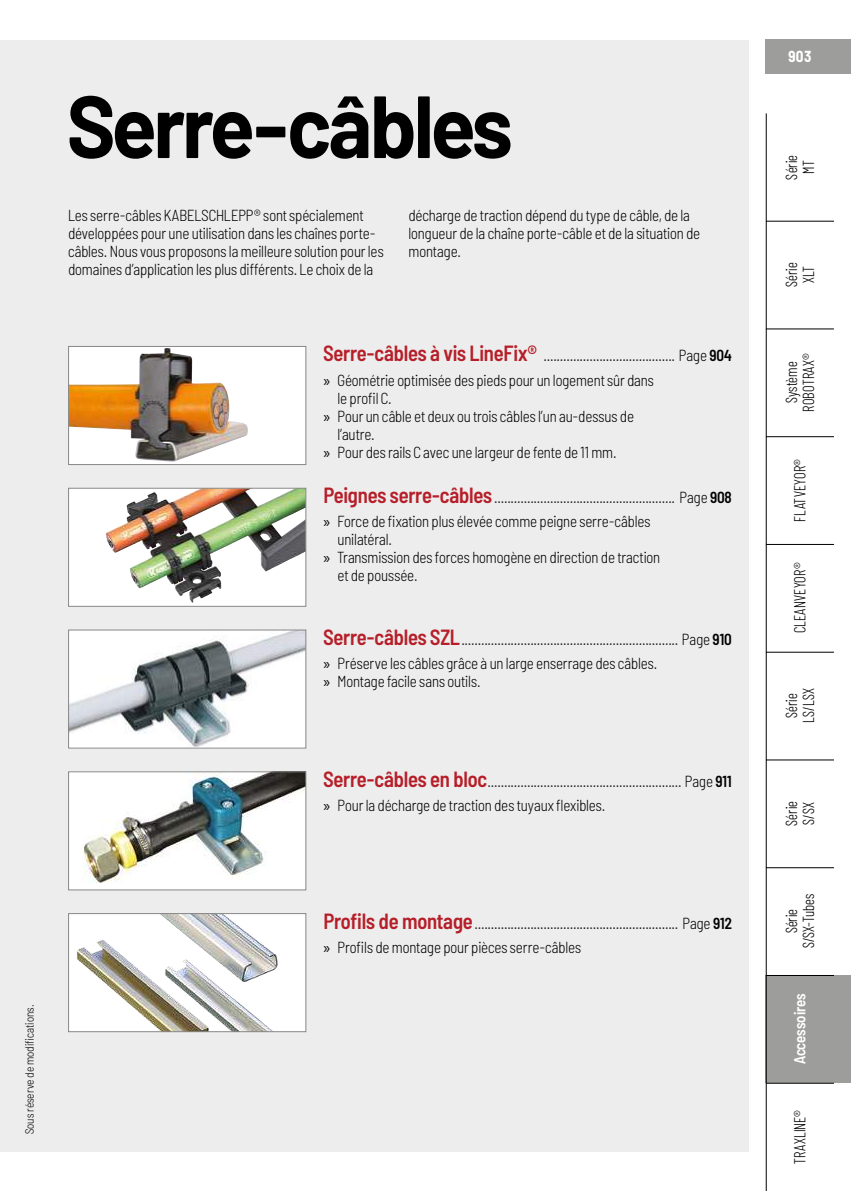
<style>
.page{position:relative;width:851px;height:1191px;background:#fff}
.page>*{position:absolute;margin:0;border:0;box-sizing:border-box;transform-origin:0 0}
.t1{font:700 88px "Barlow";letter-spacing:-.035em;color:#000;scale:.94 1}
.t2{font:300 semi-condensed 16px/18px "Barlow";letter-spacing:-.005em;color:#000;scale:.95 1}
.t3{font:300 16px/17px "Barlow Condensed";letter-spacing:.015em;color:#000;text-align:center;scale:.95 1}
.t4{font:600 semi-condensed 16px "Barlow";letter-spacing:-.01em;color:#fff;scale:.95 1}
.t5{font:700 semi-condensed 16px "Barlow";color:#fff;scale:.95 1}
.t6{font:300 semi-condensed 12px "Barlow";letter-spacing:.005em;color:#000;scale:.95 1}
.s1{font-weight:600;font-size:22px;color:#b61f29}
.s2{font-weight:600}
.s3{font-family:"Myriad Pro";font-weight:400;font-stretch:normal}
</style>
<div class="page">
<div style="left:765px;top:975px;width:85px;height:107px;background:#9d9d9c"></div>
<div style="left:0;top:40px;width:748px;height:1111px;background:#ededed"></div>
<div style="left:69px;top:346px;width:237px;height:118px;background:#fff"></div>
<img style="left:70px;top:348px;width:178px;height:113px">
<div style="left:68px;top:346px;width:238px;height:119px;border:1px solid #878787"></div>
<img style="left:70px;top:490px;width:234px;height:115px">
<img style="left:169px;top:490px;width:127px;height:16px">
<div style="left:68px;top:488px;width:238px;height:119px;border:1px solid #878787"></div>
<img style="left:70px;top:631px;width:234px;height:115px">
<div style="left:68px;top:629px;width:238px;height:119px;border:1px solid #878787"></div>
<img style="left:70px;top:773px;width:234px;height:115px">
<div style="left:68px;top:771px;width:238px;height:119px;border:1px solid #878787"></div>
<img style="left:70px;top:915px;width:234px;height:115px">
<div style="left:68px;top:913px;width:238px;height:119px;border:1px solid #878787"></div>
<div style="left:765px;top:40px;width:85px;height:34px;background:#9d9d9c"></div>
<hr style="left:765px;top:328px;width:68px;height:1px;background:#000">
<hr style="left:765px;top:436px;width:68px;height:1px;background:#000">
<hr style="left:765px;top:544px;width:68px;height:1px;background:#000">
<hr style="left:765px;top:652px;width:68px;height:1px;background:#000">
<hr style="left:765px;top:759px;width:68px;height:1px;background:#000">
<hr style="left:765px;top:867px;width:68px;height:1px;background:#000">
<hr style="left:765px;top:975px;width:68px;height:1px;background:#000">
<hr style="left:765px;top:1082px;width:68px;height:1px;background:#000">
<hr style="left:765px;top:221px;width:68px;height:1px;background:#000">
<hr style="left:765px;top:113px;width:1px;height:1078px;background:#000">
<h1 class="t1" style="left:68px;top:61px;width:475px">Serre-câbles</h1>
<p class="t2" style="left:68px;top:205px;width:334px">Les serre-câbles KABELSCHLEPP® sont spécialement développées pour une utilisation dans les chaînes porte&shy;câbles. Nous vous proposons la meilleure solution pour les domaines d’application les plus différents. Le choix de la</p>
<p class="t2" style="left:408px;top:205px;width:309px">décharge de traction dépend du type de câble, de la longueur de la chaîne porte-câble et de la situation de montage.</p>
<p class="t2" style="left:323px;top:345px;width:431px"><span class="s1">Serre-câbles à vis LineFix®</span> ........................................ Page <span class="s2">904</span></p>
<p class="t2" style="left:323px;top:369px;width:349px"><span class="s3">»</span> Géométrie optimisée des pieds pour un logement sûr dans</p>
<p class="t2" style="left:337px;top:387px;width:59px">le profil C.</p>
<p class="t2" style="left:323px;top:405px;width:328px"><span class="s3">»</span> Pour un câble et deux ou trois câbles l’un au-dessus de</p>
<p class="t2" style="left:337px;top:423px;width:41px">l’autre.</p>
<p class="t2" style="left:323px;top:441px;width:310px"><span class="s3">»</span> Pour des rails C avec une largeur de fente de 11 mm.</p>
<p class="t2" style="left:323px;top:487px;width:431px"><span class="s1">Peignes serre-câbles</span>....................................................... Page <span class="s2">908</span></p>
<p class="t2" style="left:323px;top:511px;width:346px"><span class="s3">»</span> Force de fixation plus élevée comme peigne serre-câbles</p>
<p class="t2" style="left:337px;top:529px;width:59px">unilatéral.</p>
<p class="t2" style="left:323px;top:547px;width:356px"><span class="s3">»</span> Transmission des forces homogène en direction de traction</p>
<p class="t2" style="left:337px;top:565px;width:86px">et de poussée.</p>
<p class="t2" style="left:323px;top:629px;width:431px"><span class="s1">Serre-câbles SZL</span>.................................................................. Page <span class="s2">910</span></p>
<p class="t2" style="left:323px;top:653px;width:353px"><span class="s3">»</span> Préserve les câbles grâce à un large enserrage des câbles. <span class="s3">»</span> Montage facile sans outils.</p>
<p class="t2" style="left:323px;top:770px;width:431px"><span class="s1">Serre-câbles en bloc</span>........................................................... Page <span class="s2">911</span></p>
<p class="t2" style="left:323px;top:795px;width:298px"><span class="s3">»</span> Pour la décharge de traction des tuyaux flexibles.</p>
<p class="t6" style="left:21px;top:1134px;width:138px;rotate:-90deg">Sous réserve de modifications.</p>
<p class="t2" style="left:323px;top:912px;width:431px"><span class="s1">Profils de montage</span>.............................................................. Page <span class="s2">912</span></p>
<p class="t2" style="left:323px;top:936px;width:273px"><span class="s3">»</span> Profils de montage pour pièces serre-câbles</p>
<p class="t5" style="left:788px;top:45px;width:26px">903</p>
<p class="t3" style="left:781px;top:179px;width:27px;rotate:-90deg">Série<br>MT</p>
<p class="t3" style="left:781px;top:287px;width:27px;text-align:left;rotate:-90deg">Série<br>XLT</p>
<p class="t3" style="left:781px;top:412px;width:63px;rotate:-90deg">Système<br>ROBOTRAX®</p>
<p class="t3" style="left:790px;top:521px;width:68px;rotate:-90deg">FLATVEYOR®</p>
<p class="t3" style="left:790px;top:633px;width:76px;rotate:-90deg">CLEANVEYOR®</p>
<p class="t3" style="left:781px;top:723px;width:38px;rotate:-90deg">Série<br>LS/LSX</p>
<p class="t3" style="left:781px;top:825px;width:27px;text-align:left;rotate:-90deg">Série<br>S/SX</p>
<p class="t3" style="left:781px;top:948px;width:59px;rotate:-90deg">Série<br>S/SX-Tubes</p>
<p class="t4" style="left:788px;top:1064px;width:76px;rotate:-90deg">Accessoires</p>
<p class="t3" style="left:790px;top:1163px;width:58px;rotate:-90deg">TRAXLINE®</p>
</div>
